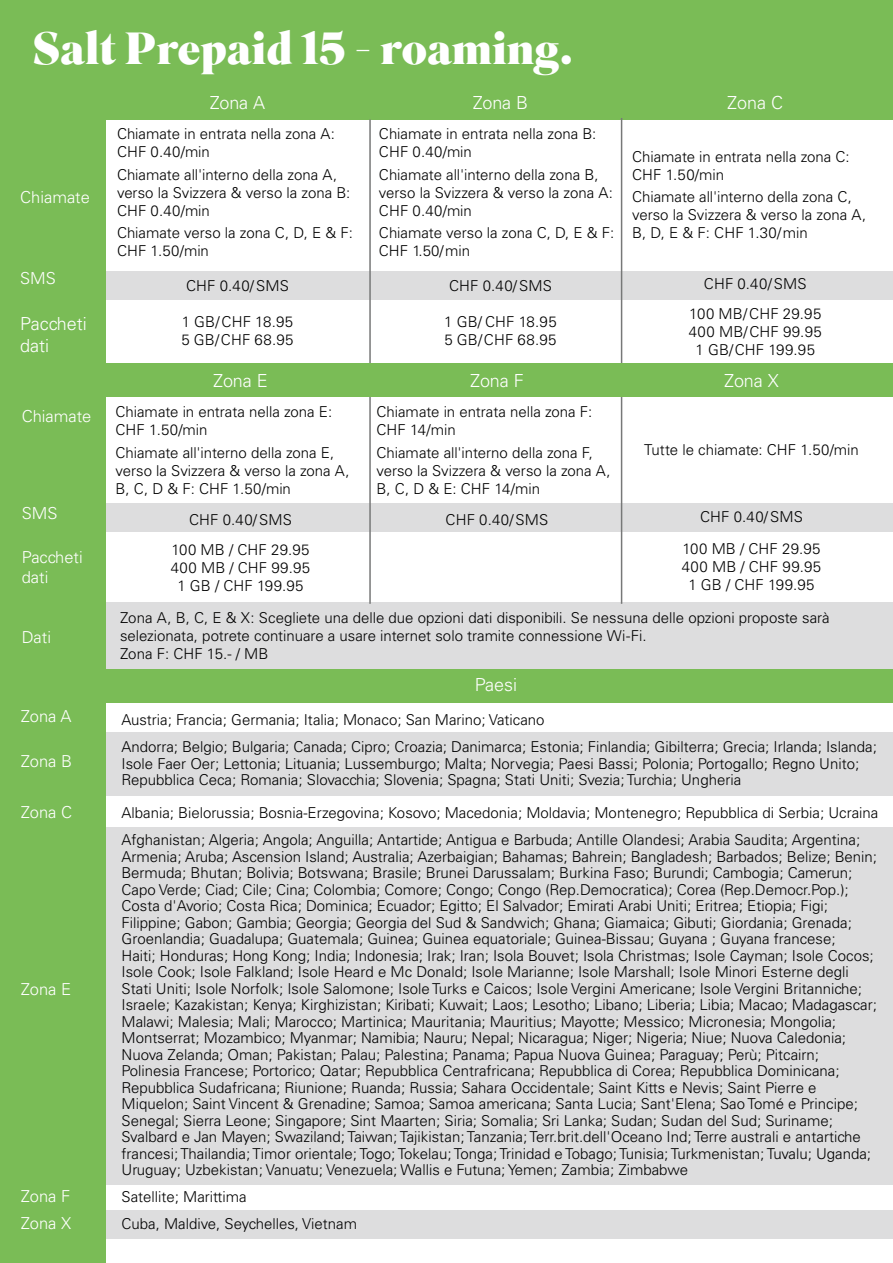
<style>
.page{position:relative;width:893px;height:1263px;background:#fff}
.page>*{position:absolute;margin:0;border:0;box-sizing:border-box;transform-origin:0 0}
.t1{font:900 45px "Superior Title";color:#fff}
.t2{font:300 18px/21.6px "Univers LT Std";letter-spacing:-.005em;color:#fff}
.t3{font:300 16.5px/19.8px "Univers LT Std";color:#fff}
.t4{font:300 15px/18px "Univers LT Std";color:#000}
</style>
<div class="page">
<div style="left:106px;top:1210px;width:787px;height:29px;background:#ddddde"></div>
<div style="left:105px;top:603px;width:788px;height:84px;background:#ddddde"></div>
<div style="left:0;top:0;width:893px;height:119px;background:#7abc56"></div>
<div style="left:0;top:669px;width:893px;height:33px;background:#7abc56"></div>
<div style="left:8px;top:271px;width:885px;height:28px;background:#ddddde"></div>
<div style="left:8px;top:503px;width:885px;height:28px;background:#ddddde"></div>
<div style="left:10px;top:732px;width:883px;height:64px;background:#ddddde"></div>
<div style="left:10px;top:827px;width:883px;height:358px;background:#ddddde"></div>
<div style="left:0;top:90px;width:106px;height:1173px;background:#7abc56"></div>
<hr style="left:369px;top:395px;width:2px;height:209px;background:#777878">
<hr style="left:369px;top:119px;width:2px;height:258px;background:#777878">
<hr style="left:621px;top:394px;width:1px;height:210px;background:#777878">
<hr style="left:621px;top:118px;width:1px;height:258px;background:#777878">
<div style="left:0;top:363px;width:893px;height:33px;background:#7abc56"></div>
<h1 class="t1" style="left:33px;top:20px;width:543px">Salt Prepaid 15 - roaming.</h1>
<p class="t3" style="left:20px;top:187px;width:71px">Chiamate</p>
<p class="t3" style="left:20px;top:268px;width:37px">SMS</p>
<p class="t2" style="left:20px;top:313px;width:68px">Paccheti dati</p>
<p class="t3" style="left:22px;top:406px;width:71px">Chiamate</p>
<p class="t3" style="left:22px;top:503px;width:37px">SMS</p>
<p class="t3" style="left:22px;top:547px;width:63px">Paccheti dati</p>
<p class="t2" style="left:210px;top:92px;width:57px">Zona A</p>
<p class="t4" style="left:117px;top:125px;width:219px">Chiamate in entrata nella zona A:<br>CHF 0.40/min</p>
<p class="t4" style="left:117px;top:165px;width:235px">Chiamate all'interno della zona A, verso la Svizzera &amp; verso la zona B:<br>CHF 0.40/min</p>
<p class="t4" style="left:117px;top:224px;width:237px">Chiamate verso la zona C, D, E &amp; F:<br>CHF 1.50/min</p>
<p class="t4" style="left:186px;top:276px;width:104px">CHF 0.40/SMS</p>
<p class="t4" style="left:181px;top:312px;width:114px">1 GB/CHF 18.95<br>5 GB/CHF 68.95</p>
<p class="t2" style="left:213px;top:370px;width:56px">Zona E</p>
<p class="t4" style="left:116px;top:403px;width:218px">Chiamate in entrata nella zona E:<br>CHF 1.50/min</p>
<p class="t4" style="left:116px;top:443px;width:236px">Chiamate all'interno della zona E, verso la Svizzera &amp; verso la zona A,<br>B, C, D &amp; F: CHF 1.50/min</p>
<p class="t4" style="left:171px;top:505px;width:140px;line-height:30px;text-align:center">CHF 0.40/SMS<br>100 MB / CHF 29.95</p>
<p class="t4" style="left:171px;top:559px;width:141px;text-align:center">400 MB / CHF 99.95<br>1 GB / CHF 199.95</p>
<p class="t2" style="left:473px;top:92px;width:57px">Zona B</p>
<p class="t4" style="left:379px;top:125px;width:219px">Chiamate in entrata nella zona B:<br>CHF 0.40/min</p>
<p class="t4" style="left:379px;top:165px;width:235px">Chiamate all'interno della zona B, verso la Svizzera &amp; verso la zona A:<br>CHF 0.40/min</p>
<p class="t4" style="left:379px;top:224px;width:237px">Chiamate verso la zona C, D, E &amp; F:<br>CHF 1.50/min</p>
<p class="t4" style="left:449px;top:276px;width:104px">CHF 0.40/SMS</p>
<p class="t4" style="left:444px;top:312px;width:114px">1 GB/ CHF 18.95<br>5 GB/CHF 68.95</p>
<p class="t2" style="left:470px;top:370px;width:55px">Zona F</p>
<p class="t4" style="left:376px;top:403px;width:217px">Chiamate in entrata nella zona F:<br>CHF 14/min</p>
<p class="t4" style="left:376px;top:443px;width:236px">Chiamate all'interno della zona F, verso la Svizzera &amp; verso la zona A,<br>B, C, D &amp; E: CHF 14/min</p>
<p class="t4" style="left:446px;top:511px;width:104px">CHF 0.40/SMS</p>
<p class="t2" style="left:727px;top:92px;width:58px">Zona C</p>
<p class="t4" style="left:632px;top:147px;width:219px">Chiamate in entrata nella zona C:<br>CHF 1.50/min</p>
<p class="t4" style="left:632px;top:188px;width:236px">Chiamate all'interno della zona C, verso la Svizzera &amp; verso la zona A,<br>B, D, E &amp; F: CHF 1.30/min</p>
<p class="t4" style="left:689px;top:269px;width:134px;line-height:30px;text-align:center">CHF 0.40/SMS<br>100 MB/CHF 29.95</p>
<p class="t4" style="left:689px;top:323px;width:135px;text-align:center">400 MB/CHF 99.95<br>1 GB/CHF 199.95</p>
<p class="t2" style="left:724px;top:370px;width:56px">Zona X</p>
<p class="t4" style="left:644px;top:440px;width:216px">Tutte le chiamate: CHF 1.50/min</p>
<p class="t4" style="left:682px;top:501px;width:140px;line-height:31.5px;text-align:center">CHF 0.40/SMS<br>100 MB / CHF 29.95</p>
<p class="t4" style="left:682px;top:557px;width:141px;text-align:center">400 MB / CHF 99.95<br>1 GB / CHF 199.95</p>
<p class="t3" style="left:22px;top:627px;width:31px">Dati</p>
<p class="t3" style="left:21px;top:706px;width:52px">Zona A</p>
<p class="t3" style="left:21px;top:751px;width:53px">Zona B</p>
<p class="t3" style="left:21px;top:802px;width:53px">Zona C</p>
<p class="t3" style="left:21px;top:979px;width:52px">Zona E</p>
<p class="t3" style="left:21px;top:1182px;width:52px;line-height:27px">Zona F<br>Zona X</p>
<p class="t4" style="left:120px;top:609px;width:711px">Zona A, B, C, E &amp; X: Scegliete una delle due opzioni dati disponibili. Se nessuna delle opzioni proposte sarà selezionata, potrete continuare a usare internet solo tramite connessione Wi-Fi.<br>Zona F: CHF 15.- / MB</p>
<p class="t2" style="left:475px;top:674px;width:44px">Paesi</p>
<p class="t4" style="left:122px;top:706px;width:757px;line-height:27px">Austria; Francia; Germania; Italia; Monaco; San Marino; Vaticano<br>Andorra; Belgio; Bulgaria; Canada; Cipro; Croazia; Danimarca; Estonia; Finlandia; Gibilterra; Grecia; Irlanda; Islanda;</p>
<p class="t4" style="left:122px;top:755px;width:739px;line-height:16.5px">Isole Faer Oer; Lettonia; Lituania; Lussemburgo; Malta; Norvegia; Paesi Bassi; Polonia; Portogallo; Regno Unito;<br>Repubblica Ceca; Romania; Slovacchia; Slovenia; Spagna; Stati Uniti; Svezia; Turchia; Ungheria</p>
<p class="t4" style="left:122px;top:799px;width:758px;line-height:27px">Albania; Bielorussia; Bosnia-Erzegovina; Kosovo; Macedonia; Moldavia; Montenegro; Repubblica di Serbia; Ucraina<br>Afghanistan; Algeria; Angola; Anguilla; Antartide; Antigua e Barbuda; Antille Olandesi; Arabia Saudita; Argentina;</p>
<p class="t4" style="left:122px;top:848px;width:757px;line-height:16.5px">Armenia; Aruba; Ascension Island; Australia; Azerbaigian; Bahamas; Bahrein; Bangladesh; Barbados; Belize; Benin; Bermuda; Bhutan; Bolivia; Botswana; Brasile; Brunei Darussalam; Burkina Faso; Burundi; Cambogia; Camerun; Capo Verde; Ciad; Cile; Cina; Colombia; Comore; Congo; Congo (Rep.Democratica); Corea (Rep.Democr.Pop.); Costa d'Avorio; Costa Rica; Dominica; Ecuador; Egitto; El Salvador; Emirati Arabi Uniti; Eritrea; Etiopia; Figi; Filippine; Gabon; Gambia; Georgia; Georgia del Sud &amp; Sandwich; Ghana; Giamaica; Gibuti; Giordania; Grenada; Groenlandia; Guadalupa; Guatemala; Guinea; Guinea equatoriale; Guinea-Bissau; Guyana ; Guyana francese;<br>Haiti; Honduras; Hong Kong; India; Indonesia; Irak; Iran; Isola Bouvet; Isola Christmas; Isole Cayman; Isole Cocos; Isole Cook; Isole Falkland; Isole Heard e Mc Donald; Isole Marianne; Isole Marshall; Isole Minori Esterne degli Stati Uniti; Isole Norfolk; Isole Salomone; Isole Turks e Caicos; Isole Vergini Americane; Isole Vergini Britanniche; Israele; Kazakistan; Kenya; Kirghizistan; Kiribati; Kuwait; Laos; Lesotho; Libano; Liberia; Libia; Macao; Madagascar; Malawi; Malesia; Mali; Marocco; Martinica; Mauritania; Mauritius; Mayotte; Messico; Micronesia; Mongolia; Montserrat; Mozambico; Myanmar; Namibia; Nauru; Nepal; Nicaragua; Niger; Nigeria; Niue; Nuova Caledonia; Nuova Zelanda; Oman; Pakistan; Palau; Palestina; Panama; Papua Nuova Guinea; Paraguay; Perù; Pitcairn; Polinesia Francese; Portorico; Qatar; Repubblica Centrafricana; Repubblica di Corea; Repubblica Dominicana; Repubblica Sudafricana; Riunione; Ruanda; Russia; Sahara Occidentale; Saint Kitts e Nevis; Saint Pierre e Miquelon; Saint Vincent &amp; Grenadine; Samoa; Samoa americana; Santa Lucia; Sant'Elena; Sao Tomé e Principe; Senegal; Sierra Leone; Singapore; Sint Maarten; Siria; Somalia; Sri Lanka; Sudan; Sudan del Sud; Suriname; Svalbard e Jan Mayen; Swaziland; Taiwan; Tajikistan; Tanzania; Terr.brit.dell'Oceano Ind; Terre australi e antartiche francesi; Thailandia; Timor orientale; Togo; Tokelau; Tonga; Trinidad e Tobago; Tunisia; Turkmenistan; Tuvalu; Uganda; Uruguay; Uzbekistan; Vanuatu; Venezuela; Wallis e Futuna; Yemen; Zambia; Zimbabwe</p>
<p class="t4" style="left:122px;top:1183px;width:237px;line-height:27px">Satellite; Marittima<br>Cuba, Maldive, Seychelles, Vietnam</p>
</div>
